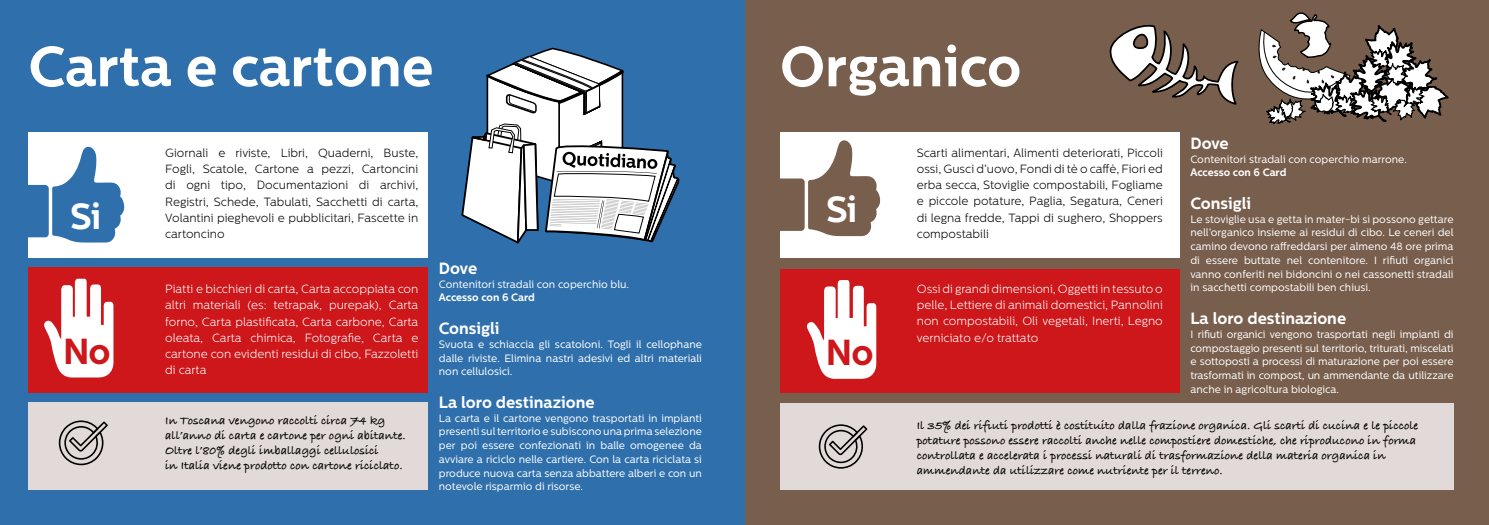
<style>
.page{position:relative;width:1489px;height:525px;background:#fff}
.page>*{position:absolute;margin:0;border:0;box-sizing:border-box;transform-origin:0 0}
.t1{font:700 56.25px "Centrale Sans";color:#fff}
.t2{font:700 36.12px "Centrale Sans";color:#fff}
.t3{font:700 36.12px "Centrale Sans";color:#cd171a}
.t4{font:700 16.25px "Centrale Sans";color:#fff}
.t5{font:700 12.5px/15px "Bradley Hand ITCTT";color:#000}
.t6{font:300 11.88px/16.2px "Centrale Sans";color:#000;text-align:justify}
.t7{font:300 11.88px/16.2px "Centrale Sans";color:#fff;text-align:justify}
.t8{font:10.62px/13.8px "Centrale Sans";color:#fff;text-align:justify}
.t9{font:700 10.62px "Centrale Sans";letter-spacing:-.005em;color:#fff}
</style>
<div class="page">
<div style="left:744px;top:0;width:744px;height:524px;background:#785e4c"></div>
<div style="left:780px;top:132px;width:399px;height:125px;background:#fff"></div>
<div style="left:780px;top:269px;width:399px;height:123px;background:#cd171a"></div>
<svg style="left:1109px;top:24px;width:130px;height:81px"></svg>
<svg style="left:1258px;top:12px;width:191px;height:113px"></svg>
<div style="left:780px;top:403px;width:673px;height:86px;background:#e1dad8"></div>
<svg style="left:808px;top:140px;width:73px;height:96px"></svg>
<div style="left:773px;top:178px;width:31px;height:53px;background:#785e4c;border-radius:4px"></div>
<svg style="left:807px;top:280px;width:70px;height:99px"></svg>
<svg style="left:818px;top:424px;width:49px;height:44px"></svg>
<div style="left:0;top:0;width:744px;height:524px;background:#2f70ac"></div>
<div style="left:28px;top:268px;width:400px;height:124px;background:#cd171a"></div>
<div style="left:28px;top:132px;width:400px;height:125px;background:#fff"></div>
<svg style="left:44px;top:278px;width:70px;height:100px"></svg>
<svg style="left:461px;top:47px;width:219px;height:197px"></svg>
<div style="left:28px;top:402px;width:400px;height:87px;background:#e1dad8"></div>
<svg style="left:52px;top:146px;width:73px;height:96px"></svg>
<div style="left:18px;top:185px;width:31px;height:52px;background:#2f70ac;border-radius:4px"></div>
<svg style="left:59px;top:420px;width:49px;height:45px"></svg>
<h1 class="t1" style="left:28px;top:33px;width:406px">Carta e cartone</h1>
<h2 class="t2" style="left:70px;top:194px;width:33px">Si</h2>
<h2 class="t3" style="left:63px;top:330px;width:49px">No</h2>
<p class="t6" style="left:165px;top:144px;width:255px">Giornali e riviste, Libri, Quaderni, Buste, Fogli, Scatole, Cartone a pezzi, Cartoncini di ogni tipo, Documentazioni di archivi, Registri, Schede, Tabulati, Sacchetti di carta, Volantini pieghevoli e pubblicitari, Fascette in cartoncino</p>
<p class="t7" style="left:165px;top:280px;width:255px">Piatti e bicchieri di carta, Carta accoppiata con altri materiali (es: tetrapak, purepak), Carta forno, Carta plastificata, Carta carbone, Carta oleata, Carta chimica, Fotografie, Carta e cartone con evidenti residui di cibo, Fazzoletti di carta</p>
<p class="t5" style="left:165px;top:412px;width:242px">In Toscana vengono raccolti circa 74 kg all’anno di carta e cartone per ogni abitante.<br>Oltre l’80% degli imballaggi cellulosici<br>in Italia viene prodotto con cartone riciclato.</p>
<h3 class="t4" style="left:439px;top:258px;width:40px">Dove</h3>
<p class="t8" style="left:439px;top:277px;width:192px">Contenitori stradali con coperchio blu.</p>
<p class="t9" style="left:439px;top:291px;width:97px">Accesso con 6 Card</p>
<h3 class="t4" style="left:439px;top:318px;width:62px">Consigli</h3>
<p class="t8" style="left:439px;top:337px;width:264px">Svuota e schiaccia gli scatoloni. Togli il cellophane dalle riviste. Elimina nastri adesivi ed altri materiali non cellulosici.</p>
<h3 class="t4" style="left:439px;top:392px;width:157px">La loro destinazione</h3>
<p class="t8" style="left:439px;top:410px;width:264px">La carta e il cartone vengono trasportati in impianti presenti sul territorio e subiscono una prima selezione per poi essere confezionati in balle omogenee da avviare a riciclo nelle cartiere. Con la carta riciclata si produce nuova carta senza abbattere alberi e con un notevole risparmio di risorse.</p>
<h1 class="t1" style="left:780px;top:33px;width:243px">Organico</h1>
<h2 class="t2" style="left:826px;top:188px;width:33px">Si</h2>
<h2 class="t3" style="left:825px;top:331px;width:49px">No</h2>
<p class="t6" style="left:916px;top:144px;width:247px">Scarti alimentari, Alimenti deteriorati, Piccoli ossi, Gusci d’uovo, Fondi di tè o caffè, Fiori ed erba secca, Stoviglie compostabili, Fogliame e piccole potature, Paglia, Segatura, Ceneri di legna fredde, Tappi di sughero, Shoppers compostabili</p>
<p class="t7" style="left:916px;top:280px;width:247px">Ossi di grandi dimensioni, Oggetti in tessuto o pelle, Lettiere di animali domestici, Pannolini non compostabili, Oli vegetali, Inerti, Legno verniciato e/o trattato</p>
<h3 class="t4" style="left:1190px;top:133px;width:40px">Dove</h3>
<p class="t8" style="left:1190px;top:152px;width:218px">Contenitori stradali con coperchio marrone.</p>
<p class="t9" style="left:1190px;top:166px;width:97px">Accesso con 6 Card</p>
<h3 class="t4" style="left:1190px;top:193px;width:62px">Consigli</h3>
<p class="t8" style="left:1190px;top:212px;width:264px">Le stoviglie usa e getta in mater-bi si possono gettare nell’organico insieme ai residui di cibo. Le ceneri del camino devono raffreddarsi per almeno 48 ore prima di essere buttate nel contenitore. I rifiuti organici vanno conferiti nei bidoncini o nei cassonetti stradali in sacchetti compostabili ben chiusi.</p>
<h3 class="t4" style="left:1190px;top:308px;width:157px">La loro destinazione</h3>
<p class="t8" style="left:1190px;top:327px;width:264px">I rifiuti organici vengono trasportati negli impianti di compostaggio presenti sul territorio, triturati, miscelati e sottoposti a processi di maturazione per poi essere trasformati in compost, un ammendante da utilizzare anche in agricoltura biologica.</p>
<p class="t5" style="left:916px;top:417px;width:503px">Il 35% dei rifiuti prodotti è costituito dalla frazione organica. Gli scarti di cucina e le piccole potature possono essere raccolti anche nelle compostiere domestiche, che riproducono in forma controllata e accelerata i processi naturali di trasformazione della materia organica in ammendante da utilizzare come nutriente per il terreno.</p>
</div>
